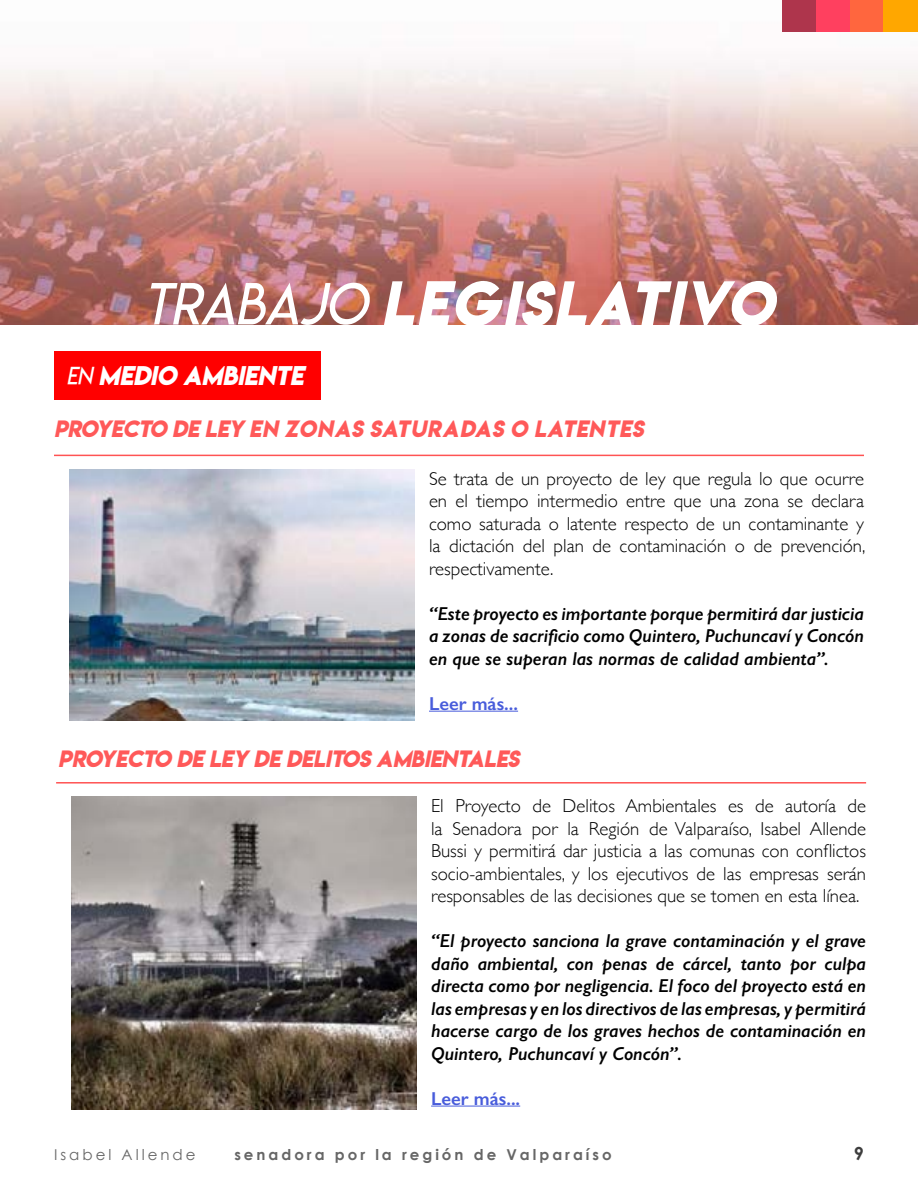
<style>
.page{position:relative;width:918px;height:1188px;background:#fff}
.page>*{position:absolute;margin:0;border:0;box-sizing:border-box;transform-origin:0 0}
.t1{font:57px "Lemon Milkbolditalic";color:#fff}
.t2{font:24px "Lemon Milkbolditalic";color:#fff}
.t3{font:21px "Lemon Milkbolditalic";color:#ff5959}
.t4{font:300 18.75px/22.5px "Gill Sans";color:#000;text-align:justify}
.t5{font:italic 600 18.75px/22.5px "Gill Sans";color:#000;text-align:justify}
.t6{font:600 18.75px "Gill Sans";color:#485cdb}
.t7{font:700 18px "Century Gothic";color:#3d3d3d}
.t8{font:700 15px "Century Gothic";letter-spacing:.2em;color:#666}
.t9{font:15px "Century Gothic";letter-spacing:.2em;color:#666}
.s1{font-family:"Lemon Milklightitalic"}
</style>
<div class="page">
<img style="left:0;top:62px;width:918px;height:263px">
<div style="left:782px;top:0;width:35px;height:32px;background:#ae354c"></div>
<div style="left:816px;top:0;width:34px;height:32px;background:#ff405f"></div>
<div style="left:850px;top:0;width:34px;height:32px;background:#ff663e"></div>
<div style="left:884px;top:0;width:34px;height:32px;background:#ffa700"></div>
<hr style="left:54px;top:455px;width:810px;height:1px;background:#ff5353">
<img style="left:69px;top:469px;width:345px;height:252px">
<hr style="left:429px;top:711px;width:89px;height:1px;background:#485cdb">
<hr style="left:56px;top:782px;width:810px;height:2px;background:#ff5353">
<img style="left:72px;top:797px;width:345px;height:313px">
<hr style="left:431px;top:1106px;width:89px;height:1px;background:#485cdb">
<div style="left:54px;top:351px;width:267px;height:49px;background:#f00"></div>
<h1 class="t1" style="left:142px;top:263px;width:636px"><span class="s1">TRABAJO</span> LEGISLATIVO</h1>
<p class="t2" style="left:67px;top:358px;width:238px"><span class="s1">EN</span> MEDIO AMBIENTE</p>
<p class="t3" style="left:54px;top:414px;width:592px">PROYECTO DE LEY EN ZONAS SATURADAS O LATENTES</p>
<p class="t4" style="left:429px;top:466px;width:438px">Se trata de un proyecto de ley que regula lo que ocurre en el tiempo intermedio entre que una zona se declara como saturada o latente respecto de un contaminante y la dictación del plan de contaminación o de prevención, respectivamente.</p>
<p class="t5" style="left:429px;top:602px;width:437px">“Este proyecto es importante porque permitirá dar justicia a zonas de sacrificio como Quintero, Puchuncaví y Concón en que se superan las normas de calidad ambienta”.</p>
<p class="t6" style="left:429px;top:692px;width:91px">Leer más...</p>
<p class="t3" style="left:58px;top:743px;width:463px">PROYECTO DE LEY DE DELITOS AMBIENTALES</p>
<p class="t4" style="left:431px;top:794px;width:437px">El Proyecto de Delitos Ambientales es de autoría de la Senadora por la Región de Valparaíso, Isabel Allende Bussi y permitirá dar justicia a las comunas con conflictos socio-ambientales, y los ejecutivos de las empresas serán responsables de las decisiones que se tomen en esta línea.</p>
<p class="t5" style="left:431px;top:929px;width:437px">“El proyecto sanciona la grave contaminación y el grave daño ambiental, con penas de cárcel, tanto por culpa directa como por negligencia. El foco del proyecto está en las empresas y en los directivos de las empresas, y permitirá hacerse cargo de los graves hechos de contaminación en Quintero, Puchuncaví y Concón”.</p>
<p class="t6" style="left:431px;top:1087px;width:91px">Leer más...</p>
<p class="t9" style="left:54px;top:1144px;width:143px">Isabel Allende</p>
<p class="t8" style="left:234px;top:1143px;width:379px">senadora por la región de Valparaíso</p>
<p class="t7" style="left:854px;top:1139px;width:12px">9</p>
</div>
